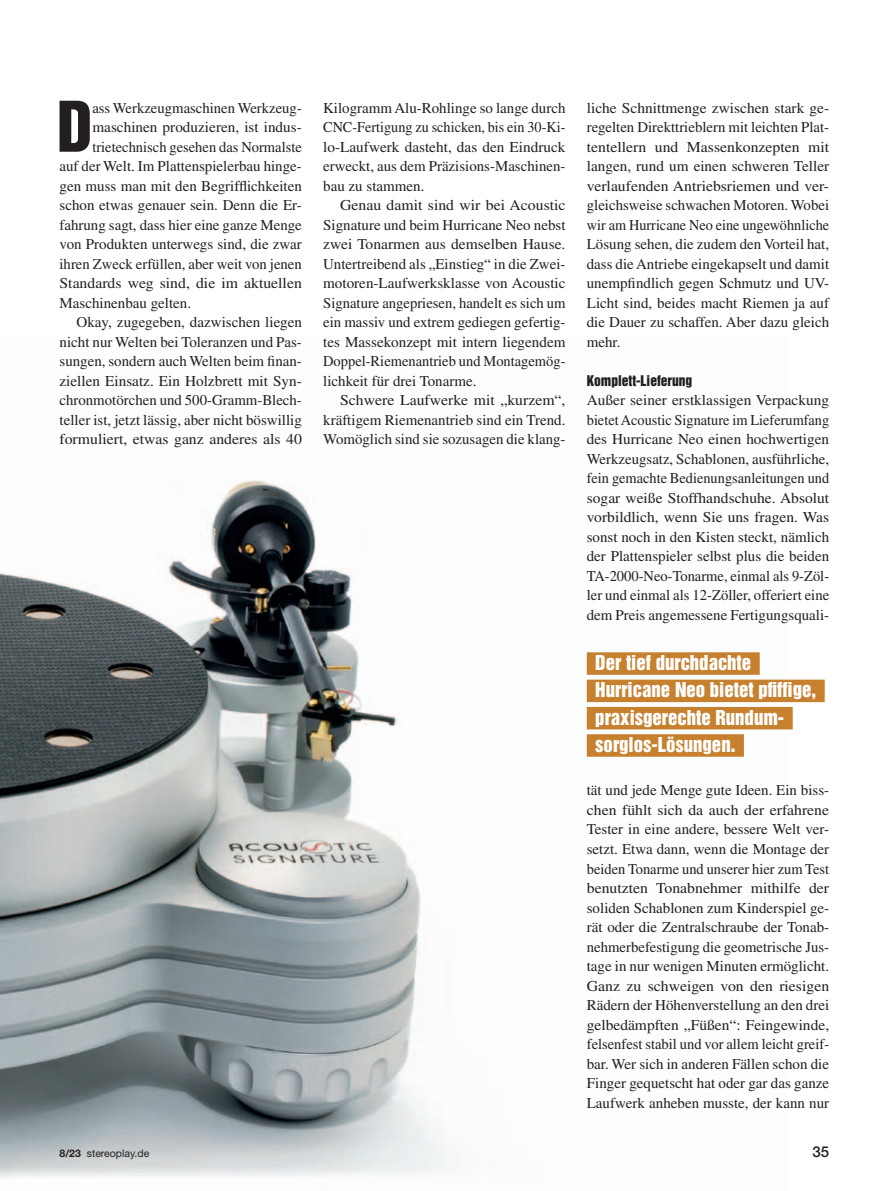
<style>
.page{position:relative;width:893px;height:1191px;background:#fff}
.page>*{position:absolute;margin:0;border:0;box-sizing:border-box;transform-origin:0 0}
._005_Body_Initial{font:63.75px "Helvetica Inserat LT Std";color:#231f20}
.Zwiti_mit_Balken{font:18.75px "Helvetica Inserat LT Std";color:#fff}
._006a_Body_0mm{font:15px/19.5px "Times LT Std";color:#231f20;text-align:justify}
._006_Body_4mm{font:15px/19.5px "Times LT Std";color:#231f20;text-align:justify}
._006_Body_4mm-2{font:15px/19.5px "Times LT Std";color:#231f20;text-align:justify;scale:1.05 1}
._005_Body_Initial-2{font:15px "Times LT Std";color:#231f20}
._005_Body_Initial-3{font:15px "Times LT Std";color:#231f20;scale:1.05 1}
.t1{font:500 15px "Helvetica Neue LT Std";color:#231f20}
._007_Zwiti{font:13.5px "Helvetica Inserat LT Std";color:#231f20}
.xxx_-Pagina{font:10.5px "Helvetica Neue LT Std";color:#231f20}
.s1{font-weight:700}
</style>
<div class="page">
<img style="left:0;top:480px;width:787px;height:698px">
<div style="left:587px;top:652px;width:173px;height:23px;background:#c7802d"></div>
<div style="left:587px;top:679px;width:238px;height:23px;background:#c7802d"></div>
<div style="left:587px;top:707px;width:206px;height:22px;background:#c7802d"></div>
<div style="left:587px;top:734px;width:157px;height:22px;background:#c7802d"></div>
<p class="_005_Body_Initial" style="left:57px;top:89px;width:37px">D</p>
<p class="_005_Body_Initial-2" style="left:92px;top:99px;width:211px">ass Werkzeugmaschinen Werkzeug-</p>
<p class="_005_Body_Initial-2" style="left:92px;top:119px;width:211px">maschinen produzieren, ist indus-</p>
<p class="_005_Body_Initial-2" style="left:92px;top:138px;width:211px">trietechnisch gesehen das Normalste</p>
<p class="_005_Body_Initial-2" style="left:60px;top:158px;width:244px">auf der Welt. Im Plattenspielerbau hinge-</p>
<p class="_005_Body_Initial-2" style="left:60px;top:177px;width:244px">gen muss man mit den Begrifflichkeiten</p>
<p class="_005_Body_Initial-2" style="left:60px;top:197px;width:244px">schon etwas genauer sein. Denn die Er-</p>
<p class="_005_Body_Initial-2" style="left:60px;top:216px;width:244px">fahrung sagt, dass hier eine ganze Menge</p>
<p class="_005_Body_Initial-2" style="left:60px;top:236px;width:244px">von Produkten unterwegs sind, die zwar</p>
<p class="_005_Body_Initial-2" style="left:60px;top:255px;width:244px">ihren Zweck erfüllen, aber weit von jenen</p>
<p class="_005_Body_Initial-3" style="left:60px;top:275px;width:232px">Standards weg sind, die im aktuellen</p>
<p class="_005_Body_Initial-2" style="left:60px;top:294px;width:133px">Maschinenbau gelten.</p>
<p class="_006_Body_4mm" style="left:60px;top:312px;width:244px;text-indent:17px">Okay, zugegeben, dazwischen liegen nicht nur Welten bei Toleranzen und Pas&shy;sungen, sondern auch Welten beim finan&shy;ziellen Einsatz. Ein Holzbrett mit Syn&shy;chronmotörchen und 500-Gramm-Blech&shy;teller ist, jetzt lässig, aber nicht böswillig formuliert, etwas ganz anderes als 40</p>
<p class="_006_Body_4mm" style="left:323px;top:98px;width:244px">Kilogramm Alu-Rohlinge so lange durch CNC-Fertigung zu schicken, bis ein 30-Ki&shy;lo-Laufwerk dasteht, das den Eindruck erweckt, aus dem Präzisions-Maschinen&shy;bau zu stammen.</p>
<p class="_006_Body_4mm-2" style="left:323px;top:195px;width:232px;text-indent:17px">Genau damit sind wir bei Acoustic Signature und beim Hurricane Neo nebst zwei Tonarmen aus demselben Hause.<br>Untertreibend als „Einstieg“ in die Zwei&shy;motoren-Laufwerksklasse von Acoustic Signature angepriesen, handelt es sich um ein massiv und extrem gediegen gefertig&shy;tes Massekonzept mit intern liegendem Doppel-Riemenantrieb und Montagemög&shy;lichkeit für drei Tonarme.</p>
<p class="_006_Body_4mm-2" style="left:323px;top:390px;width:232px;text-indent:17px">Schwere Laufwerke mit „kurzem“, kräftigem Riemenantrieb sind ein Trend.<br>Womöglich sind sie sozusagen die klang-</p>
<p class="_006_Body_4mm" style="left:587px;top:98px;width:244px">liche Schnittmenge zwischen stark ge&shy;regelten Direkttrieblern mit leichten Plat&shy;tentellern und Massenkonzepten mit langen, rund um einen schweren Teller verlaufenden Antriebsriemen und ver&shy;gleichsweise schwachen Motoren. Wobei wir am Hurricane Neo eine ungewöhnliche Lösung sehen, die zudem den Vorteil hat, dass die Antriebe eingekapselt und damit unempfindlich gegen Schmutz und UV-Licht sind, beides macht Riemen ja auf die Dauer zu schaffen. Aber dazu gleich mehr.</p>
<p class="_007_Zwiti" style="left:587px;top:372px;width:107px">Komplett-Lieferung</p>
<p class="_006a_Body_0mm" style="left:587px;top:390px;width:244px">Außer seiner erstklassigen Verpackung bietet Acoustic Signature im Lieferumfang des Hurricane Neo einen hochwertigen Werkzeugsatz, Schablonen, ausführliche, fein gemachte Bedienungsanleitungen und sogar weiße Stoffhandschuhe. Absolut vorbildlich, wenn Sie uns fragen. Was sonst noch in den Kisten steckt, nämlich der Plattenspieler selbst plus die beiden TA-2000-Neo-Tonarme, einmal als 9-Zöl&shy;ler und einmal als 12-Zöller, offeriert eine dem Preis angemessene Fertigungsquali-</p>
<p class="Zwiti_mit_Balken" style="left:595px;top:651px;width:157px">Der tief durchdachte</p>
<p class="Zwiti_mit_Balken" style="left:595px;top:679px;width:222px">Hurricane Neo bietet pfiffige,</p>
<p class="Zwiti_mit_Balken" style="left:595px;top:706px;width:190px">praxisgerechte Rundum-</p>
<p class="Zwiti_mit_Balken" style="left:595px;top:733px;width:142px">sorglos-Lösungen.</p>
<p class="_006a_Body_0mm" style="left:587px;top:780px;width:244px">tät und jede Menge gute Ideen. Ein biss&shy;chen fühlt sich da auch der erfahrene Tester in eine andere, bessere Welt ver&shy;setzt. Etwa dann, wenn die Montage der beiden Tonarme und unserer hier zum Test benutzten Tonabnehmer mithilfe der soliden Schablonen zum Kinderspiel ge&shy;rät oder die Zentralschraube der Tonab&shy;nehmerbefestigung die geometrische Jus&shy;tage in nur wenigen Minuten ermöglicht.<br>Ganz zu schweigen von den riesigen Rädern der Höhenverstellung an den drei gelbedämpften „Füßen“: Feingewinde, felsenfest stabil und vor allem leicht greif&shy;bar. Wer sich in anderen Fällen schon die Finger gequetscht hat oder gar das ganze Laufwerk anheben musste, der kann nur</p>
<p class="xxx_-Pagina" style="left:60px;top:1147px;width:91px"><span class="s1">8/23</span> stereoplay.de</p>
<p class="t1" style="left:812px;top:1143px;width:18px">35</p>
</div>
